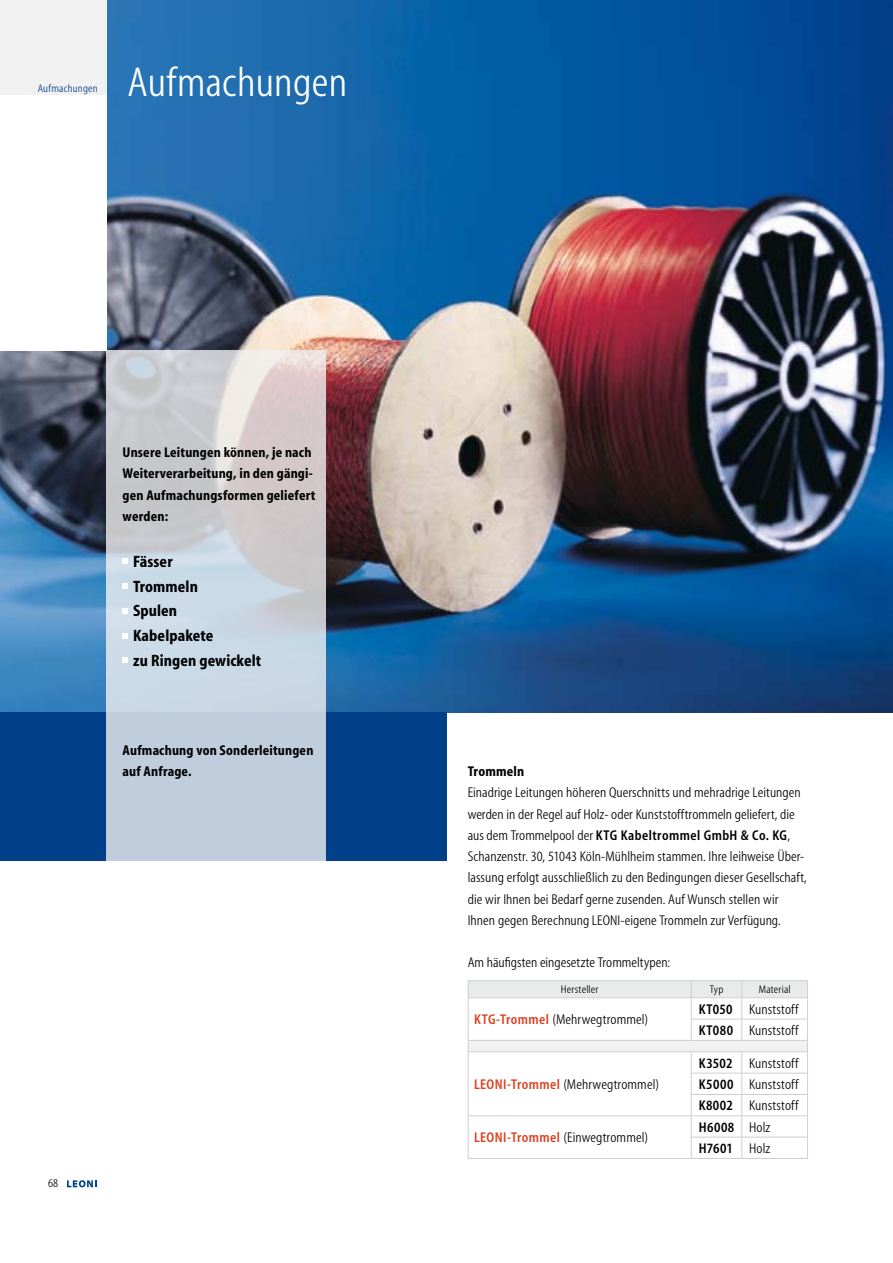
<style>
.page{position:relative;width:893px;height:1263px;background:#fff}
.page>*{position:absolute;margin:0;border:0;box-sizing:border-box;transform-origin:0 0}
.t1{font:42px "Myriad Condensed";letter-spacing:.005em;color:#fff}
.t2{font:700 condensed 16.5px/24.8px "Myriad";letter-spacing:.005em;color:#000}
.t3{font:14.25px/21.3px "Myriad Condensed";letter-spacing:.005em;color:#000}
.t4{font:700 condensed 14.25px/21.3px "Myriad";letter-spacing:.01em;color:#000}
.t5{font:semi-condensed 14.25px/21.3px "Myriad";letter-spacing:.03em;color:#000}
.t6{font:12px "Myriad Condensed";color:#000}
.t7{font:11.25px "Myriad Condensed";letter-spacing:.015em;color:#000}
.t8{font:11.25px "Myriad Condensed";letter-spacing:.015em;color:#004089}
.s1{font-family:"Myriad Condensed";font-stretch:normal}
.s2{font-family:"Myriad";font-stretch:semi-condensed;color:#dd4121}
.s3{font-family:"Myriad";font-stretch:semi-condensed}
</style>
<div class="page">
<img style="left:0;top:0;width:893px;height:712px">
<div style="left:0;top:712px;width:446px;height:149px;background:#004089"></div>
<div style="left:0;top:0;width:106px;height:96px;background:#f1f1f2"></div>
<svg style="left:106px;top:351px;width:220px;height:510px;background:#c9cfd9"></svg>
<svg style="left:123px;top:559px;width:5px;height:5px"></svg>
<svg style="left:123px;top:583px;width:5px;height:6px"></svg>
<svg style="left:123px;top:608px;width:5px;height:5px"></svg>
<svg style="left:123px;top:633px;width:5px;height:5px"></svg>
<svg style="left:123px;top:658px;width:5px;height:5px"></svg>
<div style="left:0;top:96px;width:106px;height:255px;background:#fff"></div>
<hr style="left:468px;top:980px;width:223px;height:1px;background:#cdced0">
<hr style="left:691px;top:980px;width:51px;height:1px;background:#cdced0">
<hr style="left:742px;top:980px;width:66px;height:1px;background:#cdced0">
<svg style="left:468px;top:981px;width:340px;height:177px"></svg>
<hr style="left:468px;top:1158px;width:223px;height:1px;background:#cdced0">
<hr style="left:691px;top:1158px;width:51px;height:1px;background:#cdced0">
<hr style="left:742px;top:1158px;width:66px;height:1px;background:#cdced0">
<svg style="left:67px;top:1180px;width:29px;height:7px"></svg>
<p class="t8" style="left:38px;top:83px;width:62px">Aufmachungen</p>
<h1 class="t1" style="left:128px;top:61px;width:221px">Aufmachungen</h1>
<p class="t4" style="left:123px;top:442px;width:194px">Unsere Leitungen können, je nach<br>Weiterverarbeitung, in den gängi&shy;gen Aufmachungsformen geliefert werden:</p>
<p class="t2" style="left:133px;top:550px;width:130px">Fässer<br>Trommeln<br>Spulen<br>Kabelpakete<br>zu Ringen gewickelt</p>
<p class="t4" style="left:123px;top:740px;width:192px">Aufmachung von Sonderleitungen auf Anfrage.</p>
<p class="t6" style="left:48px;top:1177px;width:12px">68</p>
<p class="t4" style="left:468px;top:761px;width:58px">Trommeln</p>
<p class="t3" style="left:468px;top:783px;width:335px">Einadrige Leitungen höheren Querschnitts und mehradrige Leitungen werden in der Regel auf Holz- oder Kunststofftrommeln geliefert, die</p>
<p class="t5" style="left:468px;top:825px;width:324px"><span class="s1">aus dem Trommelpool der</span> KTG Kabeltrommel GmbH &amp; Co. KG<span class="s1">,</span></p>
<p class="t3" style="left:468px;top:846px;width:341px">Schanzenstr. 30, 51043 Köln-Mühlheim stammen. Ihre leihweise Über&shy;lassung erfolgt ausschließlich zu den Bedingungen dieser Gesellschaft, die wir Ihnen bei Bedarf gerne zusenden. Auf Wunsch stellen wir Ihnen gegen Berechnung LEONI-eigene Trommeln zur Verfügung.</p>
<p class="t3" style="left:468px;top:953px;width:204px">Am häufigsten eingesetzte Trommeltypen:</p>
<p class="t7" style="left:561px;top:984px;width:39px">Hersteller</p>
<p class="t7" style="left:710px;top:984px;width:15px">Typ</p>
<p class="t7" style="left:759px;top:984px;width:33px">Material</p>
<p class="t3" style="left:474px;top:1010px;width:176px"><span class="s2">KTG-Trommel</span> (Mehrwegtrommel)</p>
<p class="t3" style="left:699px;top:999px;width:101px"><span class="s3">KT050</span> Kunststoff<br><span class="s3">KT080</span> Kunststoff</p>
<p class="t3" style="left:474px;top:1074px;width:187px"><span class="s2">LEONI-Trommel</span> (Mehrwegtrommel)</p>
<p class="t3" style="left:699px;top:1053px;width:101px;text-align:justify"><span class="s3">K3502</span> Kunststoff <span class="s3">K5000</span> Kunststoff <span class="s3">K8002</span> Kunststoff</p>
<p class="t3" style="left:474px;top:1128px;width:176px"><span class="s2">LEONI-Trommel</span> (Einwegtrommel)</p>
<p class="t5" style="left:699px;top:1117px;width:73px">H6008 <span class="s1">Holz<br></span>H7601 <span class="s1">Holz</span></p>
</div>
